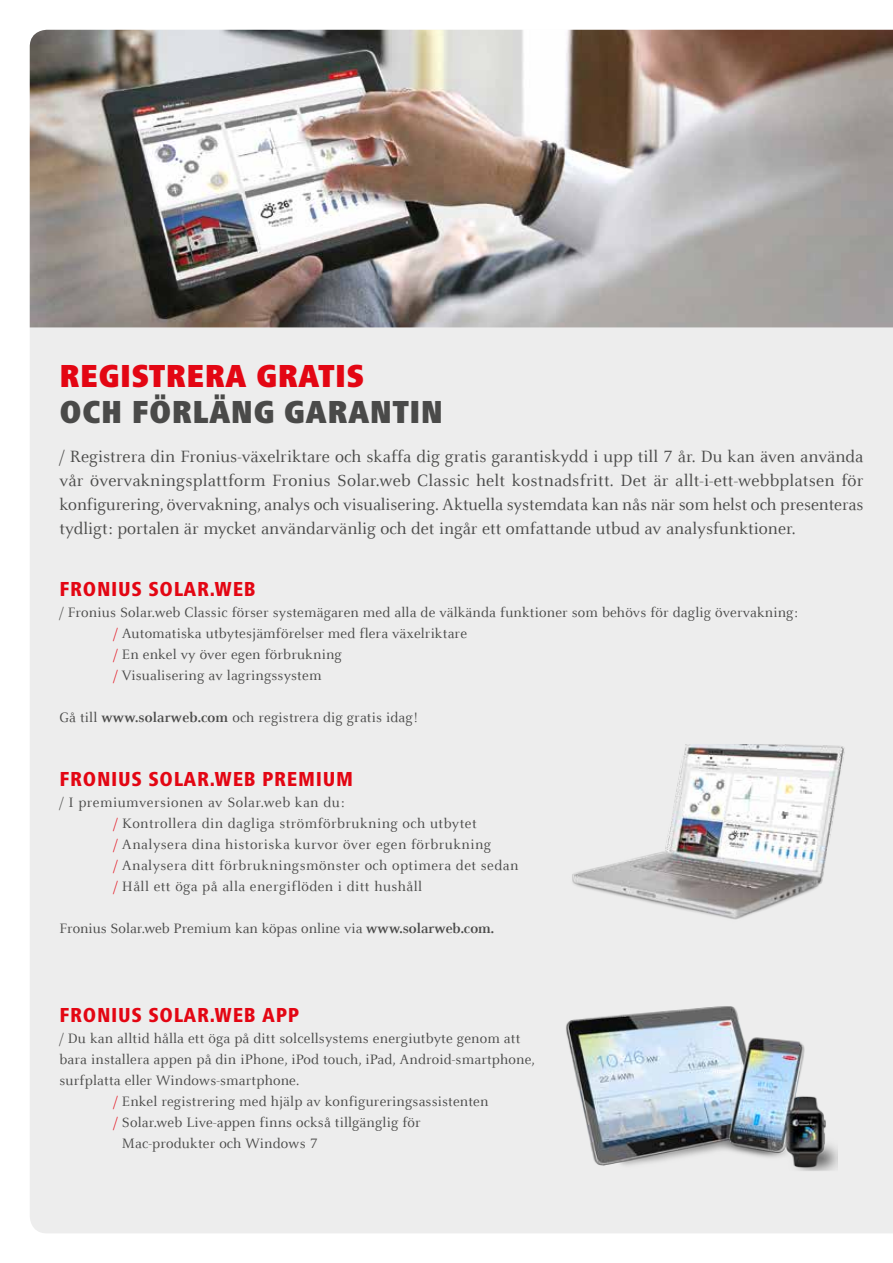
<style>
.page{position:relative;width:893px;height:1263px;background:#fff}
.page>*{position:absolute;margin:0;border:0;box-sizing:border-box;transform-origin:0 0}
.t1{font:900 condensed 33px "Frutiger Next LTW1 G";letter-spacing:.01em;color:#4a4a49}
.t2{font:900 condensed 33px "Frutiger Next LTW1 G";letter-spacing:.01em;color:#e30613}
.t3{font:800 condensed 21px "Frutiger Next LTW1 G";letter-spacing:.03em;color:#e30613}
.t4{font:18px/24px "Celeste Offc Pro";color:#4a4a49;text-align:justify}
.t5{font:15px/21px "Celeste Offc Pro";letter-spacing:.01em;color:#4a4a49}
.t6{font:15px/21px "Celeste Offc Pro";letter-spacing:.03em;color:#4a4a49}
.s1{color:#e30613}
.s2{font-weight:700}
</style>
<div class="page">
<div style="left:30px;top:327px;width:863px;height:906px;background:#ededed"></div>
<img style="left:30px;top:30px;width:863px;height:297px">
<img style="left:553px;top:744px;width:300px;height:195px">
<img style="left:557px;top:953px;width:280px;height:279px">
<h1 class="t2" style="left:60px;top:357px;width:306px">REGISTRERA GRATIS</h1>
<h1 class="t1" style="left:60px;top:393px;width:385px">OCH FÖRLÄNG GARANTIN</h1>
<p class="t4" style="left:60px;top:444px;width:806px">/ Registrera din Fronius-växelriktare och skaffa dig gratis garantiskydd i upp till 7 år. Du kan även använda vår övervakningsplattform Fronius Solar.web Classic helt kostnadsfritt. Det är allt-i-ett-webbplatsen för konfigurering, övervakning, analys och visualisering. Aktuella systemdata kan nås när som helst och presenteras tydligt: portalen är mycket användarvänlig och det ingår ett omfattande utbud av analysfunktioner.</p>
<h2 class="t3" style="left:60px;top:577px;width:198px">FRONIUS SOLAR.WEB</h2>
<p class="t5" style="left:114px;top:601px;width:686px;text-indent:-54px">/ Fronius Solar.web Classic förser systemägaren med alla de välkända funktioner som behövs för daglig övervakning: <span class="s1">/</span> Automatiska utbytesjämförelser med flera växelriktare<br><span class="s1">/</span> En enkel vy över egen förbrukning<br><span class="s1">/</span> Visualisering av lagringssystem</p>
<p class="t5" style="left:60px;top:707px;width:359px">Gå till <span class="s2">www.solarweb.com</span> och registrera dig gratis idag!</p>
<h2 class="t3" style="left:60px;top:766px;width:295px">FRONIUS SOLAR.WEB PREMIUM</h2>
<p class="t6" style="left:114px;top:791px;width:406px;text-indent:-54px">/ I premiumversionen av Solar.web kan du:<br><span class="s1">/</span> Kontrollera din dagliga strömförbrukning och utbytet<br><span class="s1">/</span> Analysera dina historiska kurvor över egen förbrukning<br><span class="s1">/</span> Analysera ditt förbrukningsmönster och optimera det sedan <span class="s1">/</span> Håll ett öga på alla energiflöden i ditt hushåll</p>
<p class="t5" style="left:60px;top:917px;width:436px">Fronius Solar.web Premium kan köpas online via <span class="s2">www.solarweb.com.</span></p>
<h2 class="t3" style="left:60px;top:1003px;width:241px">FRONIUS SOLAR.WEB APP</h2>
<p class="t5" style="left:60px;top:1028px;width:462px">/ Du kan alltid hålla ett öga på ditt solcellsystems energiutbyte genom att</p>
<p class="t5" style="left:60px;top:1049px;width:477px">bara installera appen på din iPhone, iPod touch, iPad, Android-smartphone,</p>
<p class="t5" style="left:60px;top:1070px;width:241px">surfplatta eller Windows-smartphone.</p>
<p class="t5" style="left:114px;top:1091px;width:376px"><span class="s1">/</span> Enkel registrering med hjälp av konfigureringsassistenten</p>
<p class="t5" style="left:114px;top:1112px;width:309px"><span class="s1">/</span> Solar.web Live-appen finns också tillgänglig för</p>
<p class="t5" style="left:122px;top:1133px;width:197px">Mac-produkter och Windows 7</p>
</div>
